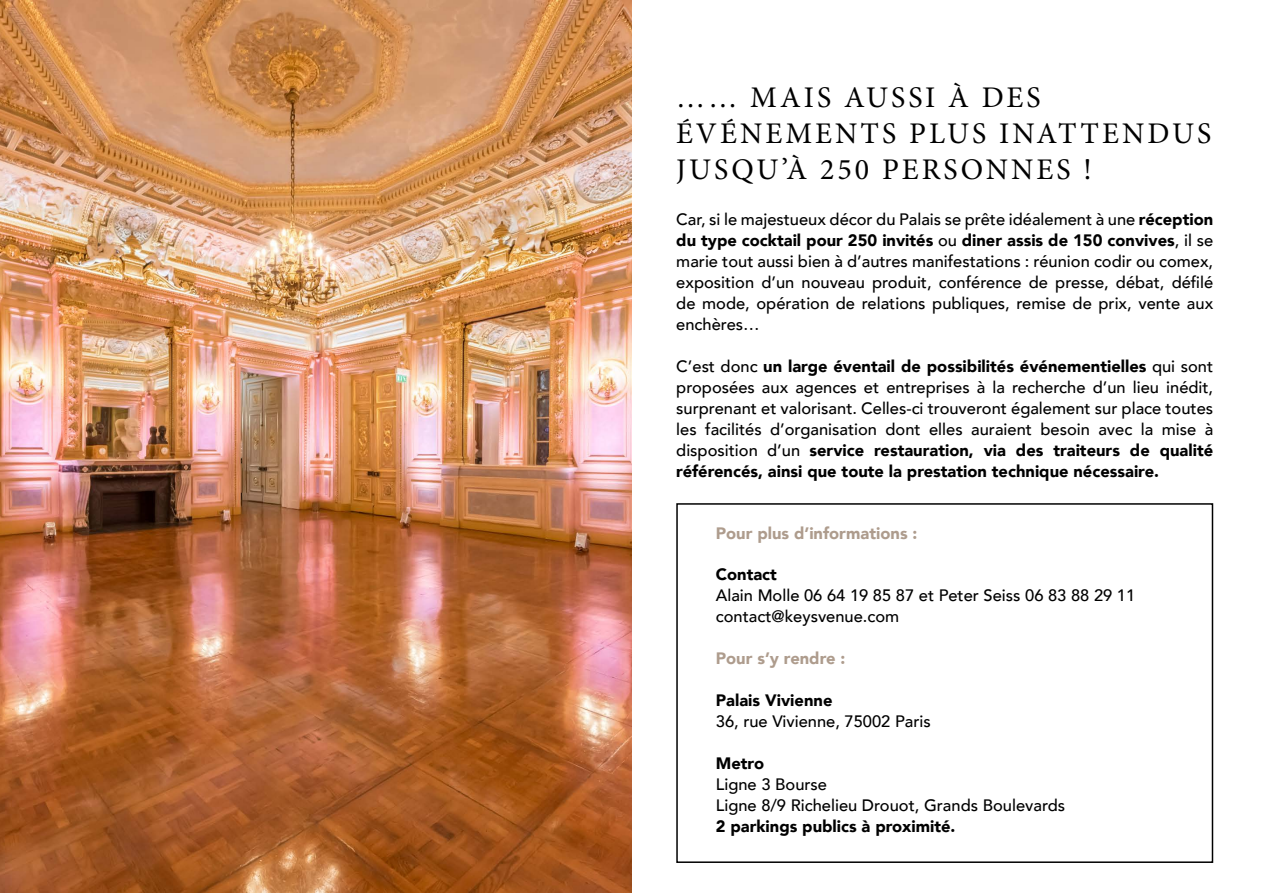
<style>
.page{position:relative;width:1263px;height:893px;background:#fff}
.page>*{position:absolute;margin:0;border:0;box-sizing:border-box;transform-origin:0 0}
.t1{font:30px/36px "Minion Pro";letter-spacing:.1em;color:#000}
.t2{font:500 16.5px/21px "Avenir";color:#000;text-align:justify}
.t3{font:900 16.5px "Avenir";color:#000}
.t4{font:900 16.5px "Avenir";color:#ae9c8d}
.s1{font-weight:900}
</style>
<div class="page">
<svg style="left:631px;top:36px;width:1px;height:62px"></svg>
<div style="left:676px;top:503px;width:537px;height:360px;border:2px solid #000"></div>
<img style="left:0;top:0;width:631px;height:893px">
<h1 class="t1" style="left:676px;top:79px;width:537px">…… MAIS AUSSI À DES<br>ÉVÉNEMENTS PLUS INATTENDUS<br>JUSQU’À 250 PERSONNES !</h1>
<p class="t2" style="left:676px;top:208px;width:538px">Car, si le majestueux décor du Palais se prête idéalement à une <span class="s1">réception du type cocktail pour 250 invités</span> ou <span class="s1">diner assis de 150 convives</span>, il se marie tout aussi bien à d’autres manifestations : réunion codir ou comex, exposition d’un nouveau produit, conférence de presse, débat, défilé de mode, opération de relations publiques, remise de prix, vente aux enchères…</p>
<p class="t2" style="left:676px;top:355px;width:538px">C’est donc <span class="s1">un large éventail de possibilités événementielles</span> qui sont proposées aux agences et entreprises à la recherche d’un lieu inédit, surprenant et valorisant. Celles-ci trouveront également sur place toutes les facilités d’organisation dont elles auraient besoin avec la mise à disposition d’un <span class="s1">service restauration, via des traiteurs de qualité référencés, ainsi que toute la prestation technique nécessaire.</span></p>
<p class="t4" style="left:716px;top:519px;width:203px">Pour plus d’informations :</p>
<p class="t3" style="left:716px;top:560px;width:63px">Contact</p>
<p class="t2" style="left:716px;top:584px;width:421px">Alain Molle 06 64 19 85 87 et Peter Seiss 06 83 88 29 11 contact@keysvenue.com</p>
<p class="t4" style="left:716px;top:644px;width:131px">Pour s’y rendre :</p>
<p class="t3" style="left:716px;top:686px;width:118px">Palais Vivienne</p>
<p class="t2" style="left:716px;top:710px;width:216px">36, rue Vivienne, 75002 Paris</p>
<p class="t3" style="left:716px;top:749px;width:50px">Metro</p>
<p class="t2" style="left:716px;top:773px;width:351px">Ligne 3 Bourse<br>Ligne 8/9 Richelieu Drouot, Grands Boulevards</p>
<p class="t3" style="left:716px;top:812px;width:241px">2 parkings publics à proximité.</p>
</div>
